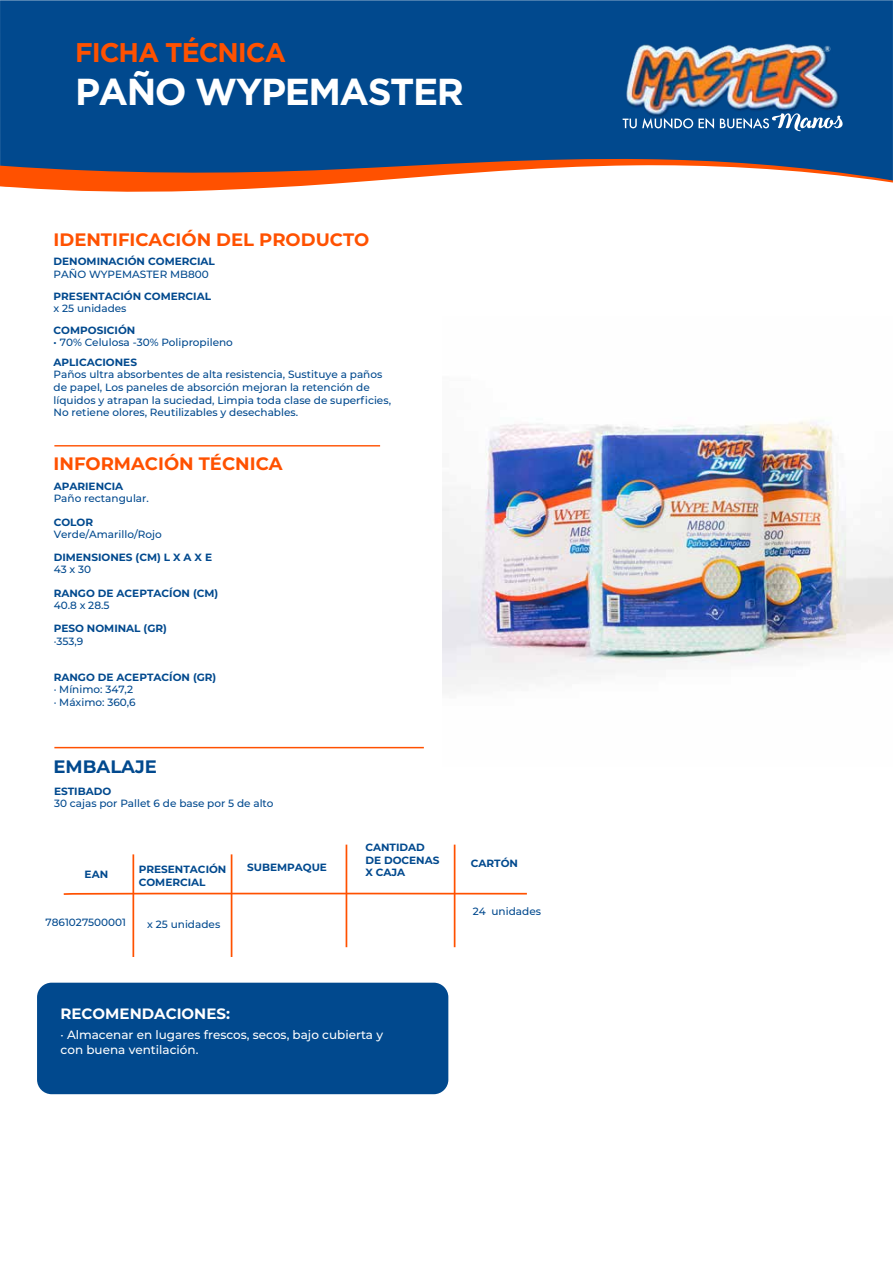
<style>
.page{position:relative;width:893px;height:1263px;background:#fff}
.page>*{position:absolute;margin:0;border:0;box-sizing:border-box;transform-origin:0 0}
.t1{font:700 37.5px "Gotham";letter-spacing:-.04em;color:#fff}
.t2{font:700 27px "Gotham";letter-spacing:-.04em;color:#ff5100}
.t3{font:700 18px "Montserrat";color:#ff5100}
.t4{font:700 18px "Montserrat";color:#01498e}
.t5{font:700 15px "Montserrat";color:#fff}
.t6{font:500 12px/14.4px "Montserrat";color:#fff}
.t7{font:500 10.5px/12.6px "Montserrat";color:#01498e}
.t8{font:700 10.5px/12.6px "Montserrat";color:#01498e}
.s1{font-weight:700}
</style>
<div class="page">
<div style="left:0;top:0;width:893px;height:158px;background:#01498e"></div>
<svg style="left:0;top:158px;width:893px;height:34px"></svg>
<svg style="left:623px;top:120px;width:91px;height:9px"></svg>
<svg style="left:720px;top:120px;width:123px;height:11px"></svg>
<img style="left:620px;top:41px;width:223px;height:79px">
<hr style="left:54px;top:747px;width:370px;height:1px;background:#ff5100">
<hr style="left:54px;top:445px;width:326px;height:1px;background:#ff5100">
<svg style="left:63px;top:892px;width:464px;height:4px"></svg>
<hr style="left:231px;top:854px;width:1px;height:103px;background:#ff5100">
<hr style="left:132px;top:854px;width:2px;height:103px;background:#ff5100">
<hr style="left:346px;top:845px;width:1px;height:102px;background:#ff5100">
<hr style="left:454px;top:845px;width:1px;height:102px;background:#ff5100">
<div style="left:37px;top:983px;width:411px;height:111px;background:#01498e;border-radius:15px"></div>
<img style="left:442px;top:421px;width:451px;height:266px">
<h2 class="t2" style="left:75px;top:37px;width:213px">FICHA TÉCNICA</h2>
<h1 class="t1" style="left:75px;top:70px;width:390px">PAÑO WYPEMASTER</h1>
<h3 class="t3" style="left:54px;top:226px;width:317px">IDENTIFICACIÓN DEL PRODUCTO</h3>
<p class="t8" style="left:54px;top:255px;width:163px">DENOMINACIÓN COMERCIAL</p>
<p class="t7" style="left:54px;top:267px;width:157px">PAÑO WYPEMASTER MB800</p>
<p class="t8" style="left:54px;top:289px;width:159px">PRESENTACIÓN COMERCIAL</p>
<p class="t7" style="left:54px;top:302px;width:74px">x 25 unidades</p>
<p class="t7" style="left:54px;top:323px;width:181px"><span class="s1">COMPOSICIÓN<br>·</span> 70% Celulosa -30% Polipropileno</p>
<p class="t8" style="left:54px;top:355px;width:85px">APLICACIONES</p>
<p class="t7" style="left:54px;top:368px;width:339px">Paños ultra absorbentes de alta resistencia, Sustituye a paños de papel, Los paneles de absorción mejoran la retención de líquidos y atrapan la suciedad, Limpia toda clase de superficies, No retiene olores, Reutilizables y desechables.</p>
<h3 class="t3" style="left:54px;top:450px;width:231px">INFORMACIÓN TÉCNICA</h3>
<p class="t8" style="left:54px;top:479px;width:71px">APARIENCIA</p>
<p class="t7" style="left:54px;top:492px;width:97px">Paño rectangular.</p>
<p class="t8" style="left:54px;top:515px;width:41px">COLOR</p>
<p class="t7" style="left:54px;top:528px;width:109px">Verde/Amarillo/Rojo</p>
<p class="t8" style="left:54px;top:550px;width:160px">DIMENSIONES (CM) L X A X E</p>
<p class="t7" style="left:54px;top:563px;width:39px">43 x 30</p>
<p class="t8" style="left:54px;top:586px;width:166px">RANGO DE ACEPTACÍON (CM)</p>
<p class="t7" style="left:54px;top:599px;width:57px">40.8 x 28.5</p>
<p class="t8" style="left:54px;top:622px;width:115px">PESO NOMINAL (GR)</p>
<p class="t7" style="left:54px;top:635px;width:31px">·353,9</p>
<p class="t8" style="left:54px;top:670px;width:164px">RANGO DE ACEPTACÍON (GR)</p>
<p class="t7" style="left:54px;top:683px;width:83px">· Mínimo: 347,2 · Máximo: 360,6</p>
<h3 class="t4" style="left:54px;top:753px;width:105px">EMBALAJE</h3>
<p class="t8" style="left:54px;top:784px;width:59px">ESTIBADO</p>
<p class="t7" style="left:54px;top:797px;width:221px">30 cajas por Pallet 6 de base por 5 de alto</p>
<p class="t8" style="left:85px;top:867px;width:25px">EAN</p>
<p class="t8" style="left:139px;top:862px;width:89px">PRESENTACIÓN<br>COMERCIAL</p>
<p class="t7" style="left:46px;top:916px;width:82px">7861027500001</p>
<p class="t7" style="left:147px;top:918px;width:74px">x 25 unidades</p>
<p class="t8" style="left:247px;top:861px;width:81px">SUBEMPAQUE</p>
<p class="t8" style="left:365px;top:840px;width:76px">CANTIDAD<br>DE DOCENAS<br>X CAJA</p>
<h3 class="t5" style="left:61px;top:1002px;width:171px">RECOMENDACIONES:</h3>
<p class="t6" style="left:61px;top:1027px;width:324px">· Almacenar en lugares frescos, secos, bajo cubierta y con buena ventilación.</p>
<p class="t8" style="left:471px;top:857px;width:49px">CARTÓN</p>
<p class="t7" style="left:473px;top:904px;width:70px">24 unidades</p>
</div>
